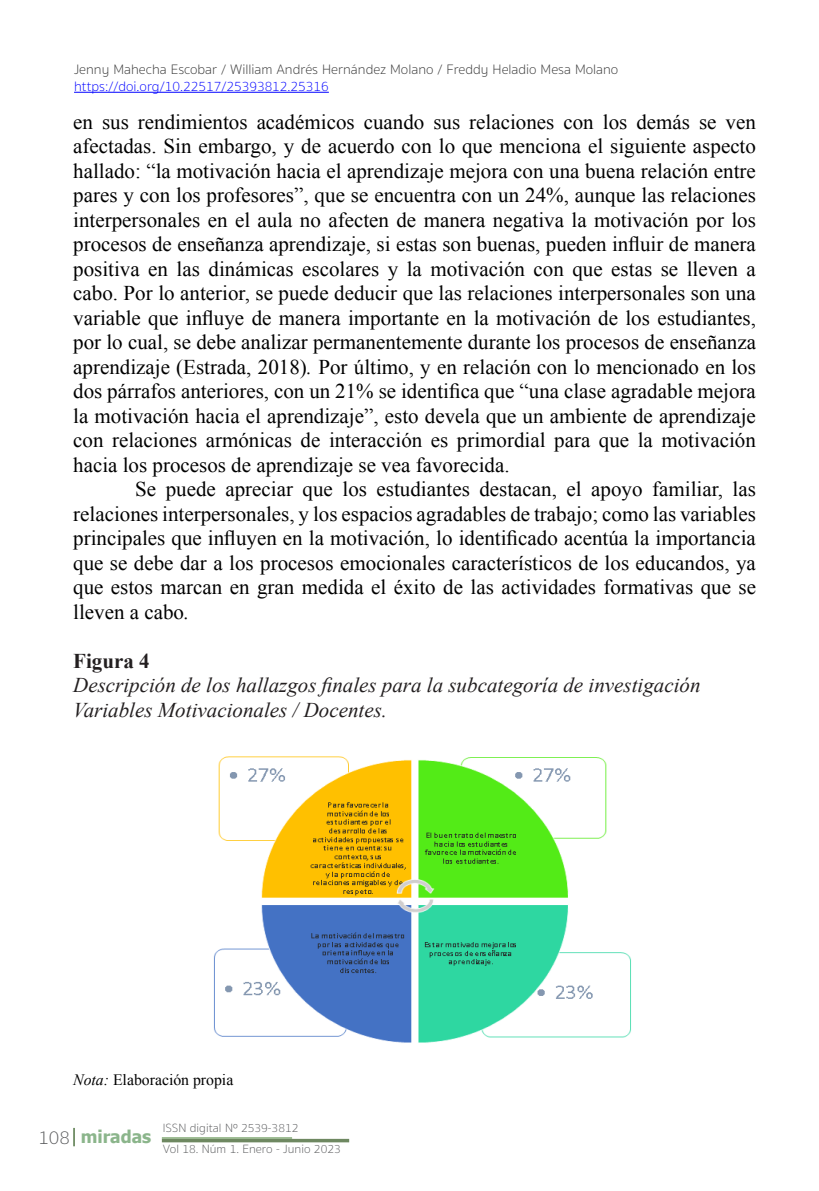
<style>
.page{position:relative;width:819px;height:1191px;background:#fff}
.page>*{position:absolute;margin:0;border:0;box-sizing:border-box;transform-origin:0 0}
.t1{font:21px/24.5px "Times New Roman";color:#000;text-align:justify}
.t2{font:italic 21px/24.5px "Times New Roman";color:#231f20}
.t3{font:700 21px "Times New Roman";color:#231f20}
.t4{font:100 19.25px "Sukhumvit Set";color:#57585a}
.t5{font:700 17.5px "Tahoma";color:#8bb58b}
.t6{font:15.75px "Times New Roman";color:#000}
.t7{font:100 14px "Sukhumvit Set";color:#333}
.t8{font:100 14px "Sukhumvit Set";color:#00f}
.t9{font:100 12.25px/21px "Sukhumvit Set";color:#57585a}
.s1{font-style:italic}
</style>
<div class="page">
<hr style="left:162px;top:1137px;width:130px;height:1px;background:#95b78a">
<svg style="left:162px;top:1138px;width:187px;height:4px"></svg>
<svg style="left:73px;top:1127px;width:2px;height:19px"></svg>
<img style="left:213px;top:756px;width:418px;height:287px">
<hr style="left:74px;top:92px;width:255px;height:1px;background:#00f">
<p class="t7" style="left:74px;top:60px;width:546px">Jenny Mahecha Escobar / William Andrés Hernández Molano / Freddy Heladio Mesa Molano</p>
<p class="t8" style="left:74px;top:77px;width:256px">https://doi.org/10.22517/25393812.25316</p>
<p class="t1" style="left:73px;top:109px;width:684px">en sus rendimientos académicos cuando sus relaciones con los demás se ven afectadas. Sin embargo, y de acuerdo con lo que menciona el siguiente aspecto hallado: “la motivación hacia el aprendizaje mejora con una buena relación entre pares y con los profesores”, que se encuentra con un 24%, aunque las relaciones interpersonales en el aula no afecten de manera negativa la motivación por los procesos de enseñanza aprendizaje, si estas son buenas, pueden influir de manera positiva en las dinámicas escolares y la motivación con que estas se lleven a cabo. Por lo anterior, se puede deducir que las relaciones interpersonales son una variable que influye de manera importante en la motivación de los estudiantes, por lo cual, se debe analizar permanentemente durante los procesos de enseñanza aprendizaje (Estrada, 2018)<span class="s1">.</span> Por último, y en relación con lo mencionado en los dos párrafos anteriores, con un 21% se identifica que “una clase agradable mejora la motivación hacia el aprendizaje”, esto devela que un ambiente de aprendizaje con relaciones armónicas de interacción es primordial para que la motivación hacia los procesos de aprendizaje se vea favorecida.</p>
<p class="t1" style="left:73px;top:477px;width:684px;text-indent:62px">Se puede apreciar que los estudiantes destacan, el apoyo familiar, las relaciones interpersonales, y los espacios agradables de trabajo; como las variables principales que influyen en la motivación, lo identificado acentúa la importancia que se debe dar a los procesos emocionales característicos de los educandos, ya que estos marcan en gran medida el éxito de las actividades formativas que se lleven a cabo<span class="s1">.</span></p>
<p class="t3" style="left:73px;top:646px;width:78px">Figura 4</p>
<p class="t2" style="left:73px;top:672px;width:629px">Descripción de los hallazgos finales para la subcategoría de investigación<br>Variables Motivacionales / Docentes.</p>
<p class="t6" style="left:73px;top:1068px;width:162px"><span class="s1">Nota:</span> Elaboración propia</p>
<p class="t4" style="left:38px;top:1124px;width:33px">108</p>
<p class="t5" style="left:81px;top:1123px;width:72px">miradas</p>
<p class="t9" style="left:163px;top:1117px;width:179px">ISSN digital Nº 2539-3812<br>Vol 18. Núm 1. Enero - Junio 2023</p>
</div>
